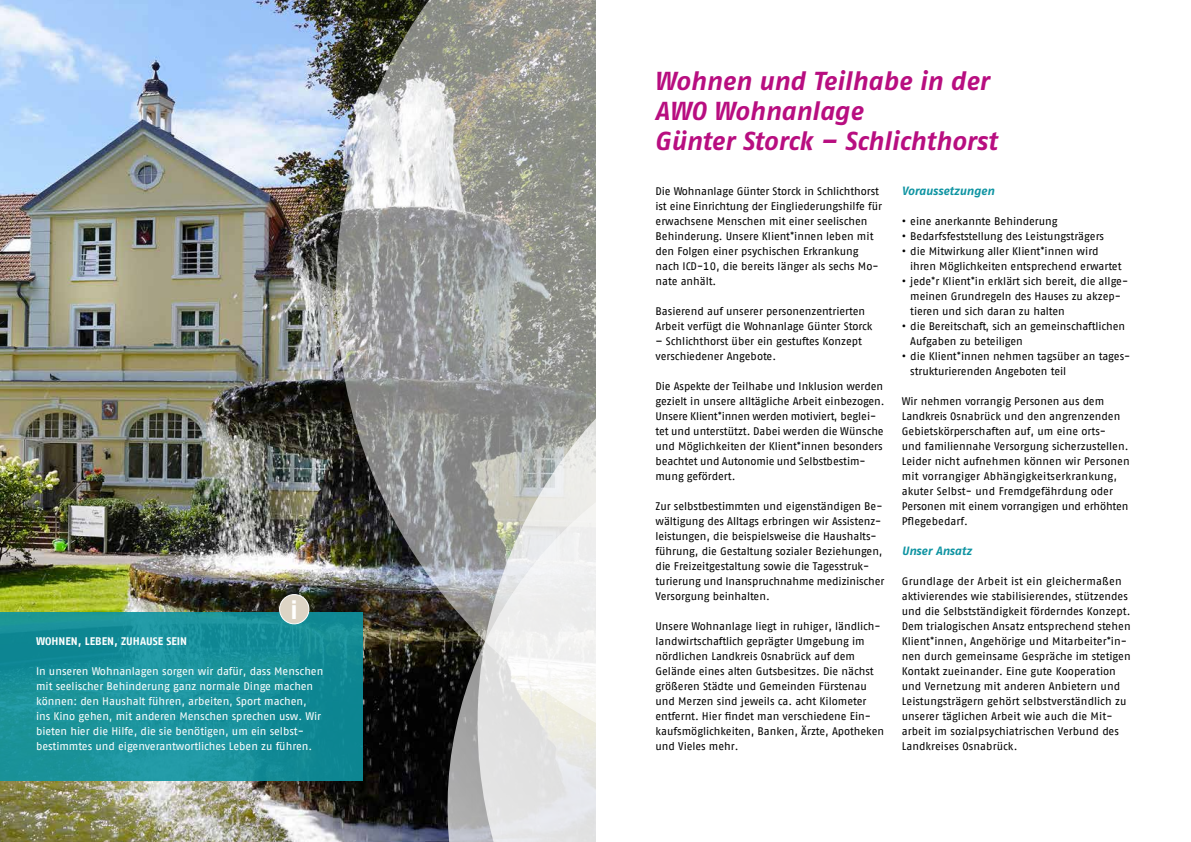
<style>
.page{position:relative;width:1191px;height:842px;background:#fff}
.page>*{position:absolute;margin:0;border:0;box-sizing:border-box;transform-origin:0 0}
.t1{font:italic 700 26px/30px "Fago Pro";color:#b80e80}
.t2{font:700 26px "Arial";color:#fff}
.t3{font:italic 700 12px "Fago Pro";color:#0e94a2}
.t4{font:11px/15px "AWO Fago Office";color:#000}
.t5{font:11px/15px "AWO Fago Office";color:#fff}
.t6{font:700 11px "AWO Fago Office";color:#fff}
.s1{font-weight:700}
</style>
<div class="page">
<img style="left:0;top:0;width:408px;height:842px">
<img style="left:288px;top:0;width:307px;height:830px">
<svg style="left:408px;top:377px;width:187px;height:465px;background:#aaabaa"></svg>
<div style="left:0;top:612px;width:363px;height:168px;background:linear-gradient(to bottom,#178f99,#19919c)"></div>
<div style="left:279px;top:595px;width:30px;height:29px;background:#ddd4c5;border-radius:50%"></div>
<div style="left:279px;top:594px;width:30px;height:30px;border:1px solid #fff;border-radius:50%"></div>
<h1 class="t2" style="left:291px;top:591px;width:9px">i</h1>
<p class="t6" style="left:36px;top:635px;width:153px">WOHNEN, LEBEN, ZUHAUSE SEIN</p>
<p class="t5" style="left:36px;top:664px;width:289px">In unseren Wohnanlagen sorgen wir dafür, dass Menschen mit seelischer Behinderung ganz normale Dinge machen können: den Haushalt führen, arbeiten, Sport machen, ins Kino gehen, mit anderen Menschen sprechen usw. Wir bieten hier die Hilfe, die sie benötigen, um ein selbst&shy;bestimmtes und eigenverantwortliches Leben zu führen.</p>
<h1 class="t1" style="left:654px;top:66px;width:344px">Wohnen und Teilhabe in der<br>AWO Wohnanlage<br>Günter Storck – Schlichthorst</h1>
<p class="t4" style="left:655px;top:184px;width:228px">Die Wohnanlage Günter Storck in Schlichthorst ist eine Einrichtung der Eingliederungshilfe für erwachsene Menschen mit einer seelischen Behinderung. Unsere Klient<sup>*</sup>innen leben mit den Folgen einer psychischen Erkrankung nach ICD-10, die bereits länger als sechs Mo&shy;nate anhält.</p>
<p class="t4" style="left:655px;top:304px;width:219px">Basierend auf unserer personenzentrierten<br>Arbeit verfügt die Wohnanlage Günter Storck</p>
<p class="t4" style="left:655px;top:334px;width:208px">– Schlichthorst über ein gestuftes Konzept verschiedener Angebote.</p>
<p class="t4" style="left:655px;top:379px;width:230px">Die Aspekte der Teilhabe und Inklusion werden gezielt in unsere alltägliche Arbeit einbezogen.<br>Unsere Klient<sup>*</sup>innen werden motiviert, beglei&shy;tet und unterstützt. Dabei werden die Wünsche und Möglichkeiten der Klient<sup>*</sup>innen besonders beachtet und Autonomie und Selbstbestim&shy;mung gefördert.</p>
<p class="t4" style="left:655px;top:499px;width:230px">Zur selbstbestimmten und eigenständigen Be&shy;wältigung des Alltags erbringen wir Assistenz&shy;leistungen, die beispielsweise die Haushalts&shy;führung, die Gestaltung sozialer Beziehungen, die Freizeitgestaltung sowie die Tagesstruk&shy;turierung und Inanspruchnahme medizinischer Versorgung beinhalten.</p>
<p class="t4" style="left:655px;top:619px;width:230px">Unsere Wohnanlage liegt in ruhiger, ländlich&shy;landwirtschaftlich geprägter Umgebung im nördlichen Landkreis Osnabrück auf dem Gelände eines alten Gutsbesitzes. Die nächst größeren Städte und Gemeinden Fürstenau und Merzen sind jeweils ca. acht Kilometer entfernt. Hier findet man verschiedene Ein&shy;kaufsmöglichkeiten, Banken, Ärzte, Apotheken und Vieles mehr.</p>
<p class="t3" style="left:901px;top:184px;width:94px">Voraussetzungen</p>
<p class="t4" style="left:901px;top:214px;width:157px"><span class="s1">•</span> eine anerkannte Behinderung</p>
<p class="t4" style="left:901px;top:229px;width:204px"><span class="s1">•</span> Bedarfsfeststellung des Leistungsträgers</p>
<p class="t4" style="left:910px;top:244px;width:213px;text-indent:-8px"><span class="s1">•</span> die Mitwirkung aller Klient<sup>*</sup>innen wird ihren Möglichkeiten entsprechend erwartet</p>
<p class="t4" style="left:910px;top:274px;width:219px;text-indent:-9px"><span class="s1">•</span> jede<sup>*</sup>r Klient<sup>*</sup>in erklärt sich bereit, die allge&shy;meinen Grundregeln des Hauses zu akzep&shy;tieren und sich daran zu halten</p>
<p class="t4" style="left:910px;top:319px;width:216px;text-indent:-9px"><span class="s1">•</span> die Bereitschaft, sich an gemeinschaftlichen<br>Aufgaben zu beteiligen</p>
<p class="t4" style="left:910px;top:349px;width:222px;text-indent:-8px"><span class="s1">•</span> die Klient<sup>*</sup>innen nehmen tagsüber an tages&shy;strukturierenden Angeboten teil</p>
<p class="t4" style="left:901px;top:394px;width:229px">Wir nehmen vorrangig Personen aus dem Landkreis Osnabrück und den angrenzenden Gebietskörperschaften auf, um eine orts-<br>und familiennahe Versorgung sicherzustellen.<br>Leider nicht aufnehmen können wir Personen mit vorrangiger Abhängigkeitserkrankung, akuter Selbst- und Fremdgefährdung oder Personen mit einem vorrangigen und erhöhten Pflegebedarf.</p>
<p class="t3" style="left:901px;top:544px;width:72px">Unser Ansatz</p>
<p class="t4" style="left:901px;top:574px;width:230px">Grundlage der Arbeit ist ein gleichermaßen aktivierendes wie stabilisierendes, stützendes und die Selbstständigkeit förderndes Konzept.<br>Dem trialogischen Ansatz entsprechend stehen Klient<sup>*</sup>innen, Angehörige und Mitarbeiter<sup>*</sup>in&shy;nen durch gemeinsame Gespräche im stetigen Kontakt zueinander. Eine gute Kooperation und Vernetzung mit anderen Anbietern und Leistungsträgern gehört selbstverständlich zu unserer täglichen Arbeit wie auch die Mit&shy;arbeit im sozialpsychiatrischen Verbund des Landkreises Osnabrück.</p>
</div>
